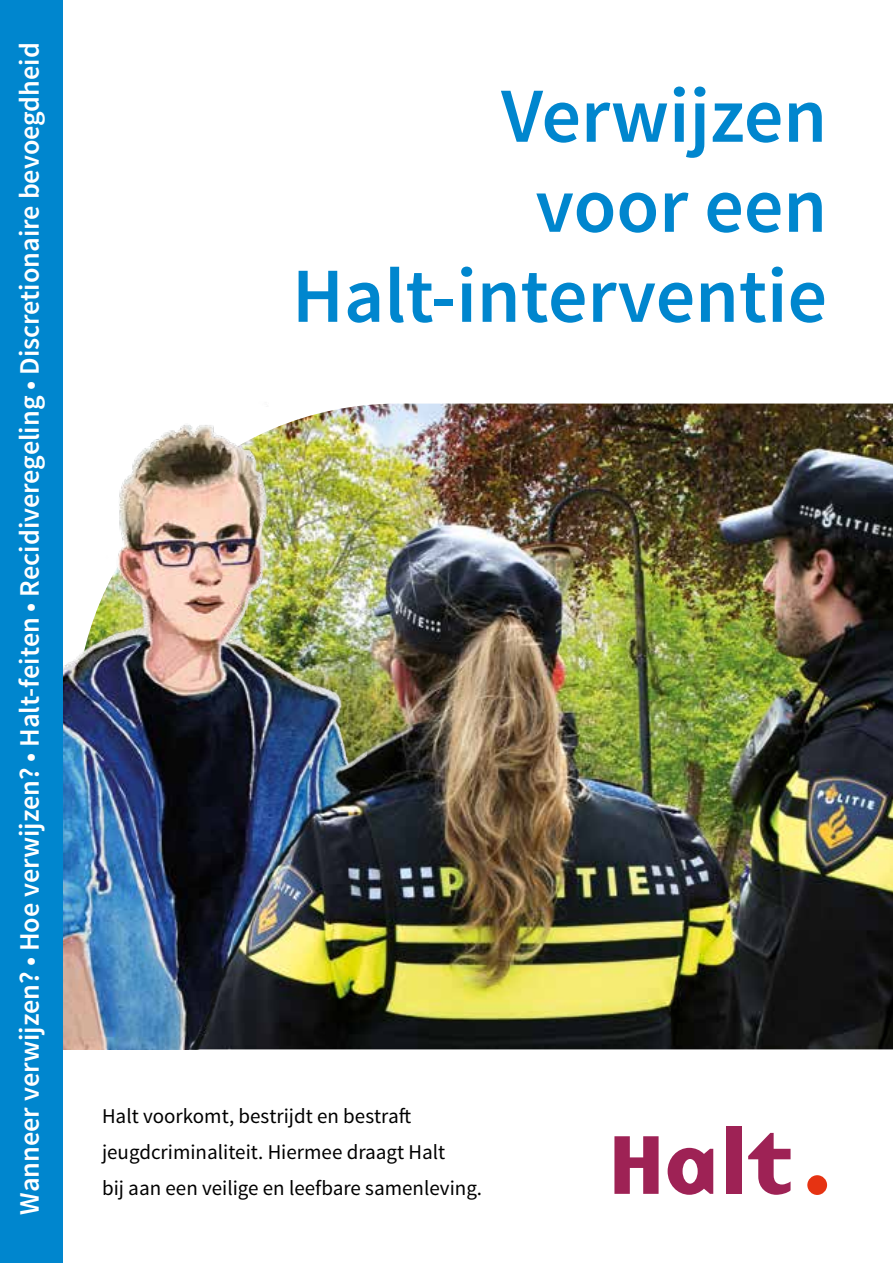
<style>
.page{position:relative;width:893px;height:1263px;background:#fff}
.page>*{position:absolute;margin:0;border:0;box-sizing:border-box;transform-origin:0 0}
.t1{font:600 78px/90px "Source Sans Pro";color:#0086ce;text-align:right}
.t2{font:600 28.2px "Source Sans Pro";color:#fff}
.t3{font:21px/36px "Source Sans Pro";color:#000}
</style>
<div class="page">
<img style="left:367px;top:404px;width:526px;height:645px">
<img style="left:62px;top:370px;width:305px;height:679px">
<svg style="left:614px;top:1136px;width:45px;height:58px"></svg>
<svg style="left:668px;top:1148px;width:45px;height:47px"></svg>
<div style="left:726px;top:1127px;width:15px;height:67px;background:#9e2255"></div>
<svg style="left:748px;top:1133px;width:42px;height:62px"></svg>
<div style="left:807px;top:1175px;width:20px;height:20px;background:#e63312;border-radius:50%"></div>
<div style="left:0;top:0;width:62px;height:1263px;background:#0086ce"></div>
<h2 class="t2" style="left:12px;top:1214px;width:1173px;rotate:-90deg">Wanneer verwijzen? • Hoe verwijzen? • Halt-feiten • Recidiveregeling • Discretionaire bevoegdheid</h2>
<h1 class="t1" style="left:292px;top:73px;width:536px">Verwijzen<br>voor een<br>Halt-interventie</h1>
<p class="t3" style="left:102px;top:1098px;width:382px">Halt voorkomt, bestrijdt en bestraft jeugdcriminaliteit. Hiermee draagt Halt<br>bij aan een veilige en leefbare samenleving.</p>
</div>
